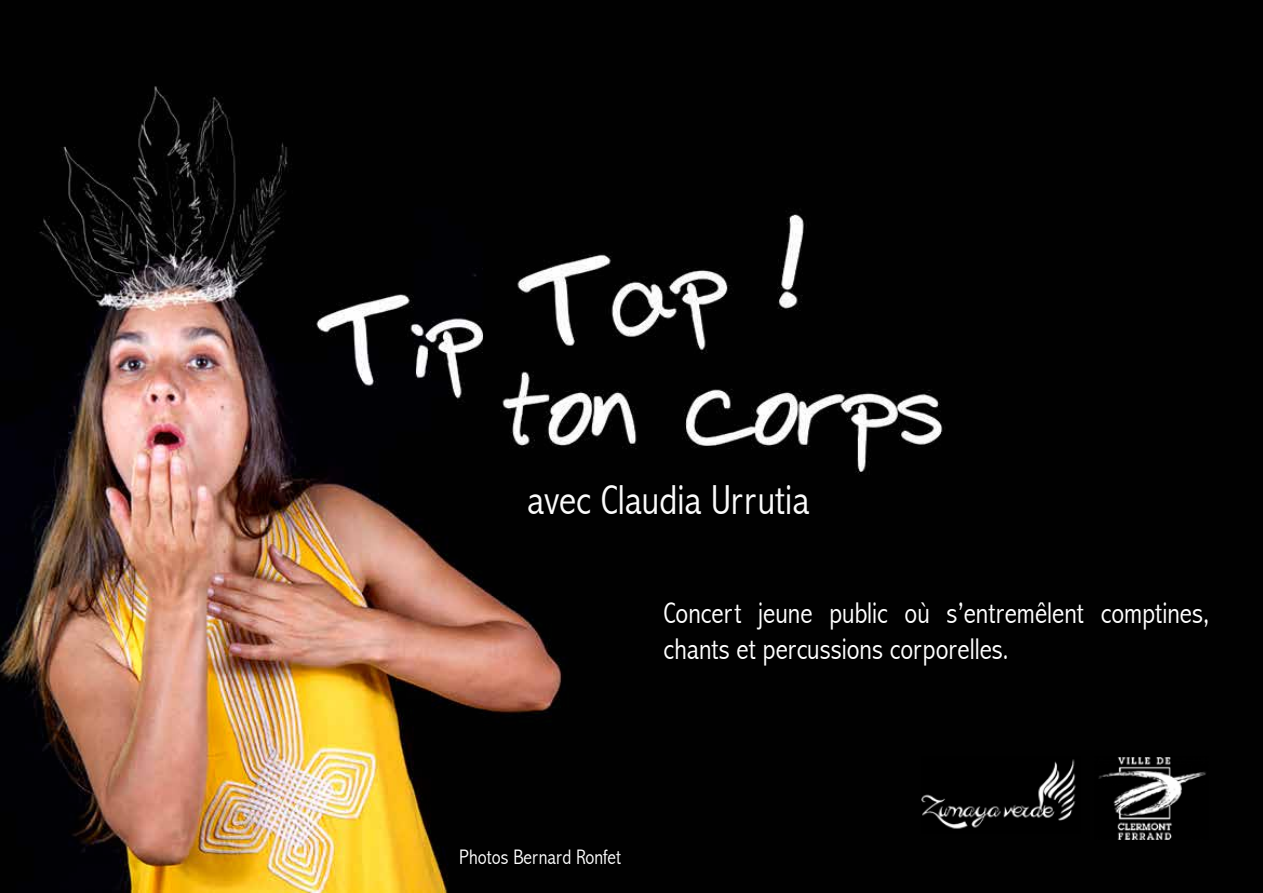
<style>
.page{position:relative;width:1263px;height:893px;background:#fff}
.page>*{position:absolute;margin:0;border:0;box-sizing:border-box;transform-origin:0 0}
.t1{font:300 condensed 42px "Abadi";color:#fbfbfb}
.t2{font:300 condensed 30px/36px "Abadi";color:#fff}
.t3{font:300 condensed 21px "Abadi";color:#fff}
</style>
<div class="page">
<img style="left:0;top:0;width:1263px;height:893px">
<img style="left:1094px;top:757px;width:115px;height:82px">
<img style="left:921px;top:757px;width:159px;height:76px">
<h1 class="t1" style="left:527px;top:475px;width:284px">avec Claudia Urrutia</h1>
<p class="t2" style="left:663px;top:595px;width:547px">Concert jeune public où s’entremêlent comptines, chants et percussions corporelles.</p>
<p class="t3" style="left:459px;top:845px;width:163px">Photos Bernard Ronfet</p>
</div>
